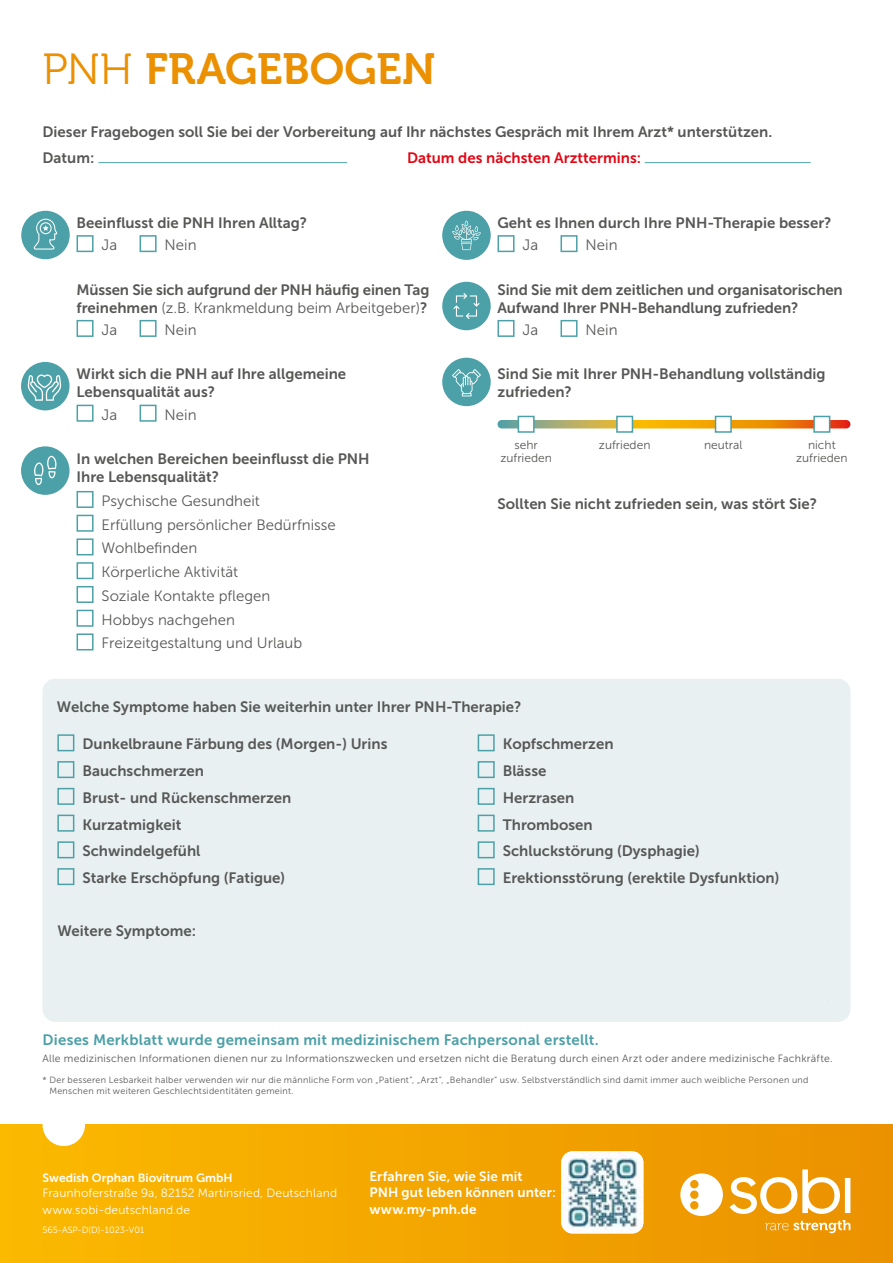
<style>
.page{position:relative;width:893px;height:1263px;background:#fff}
.page>*{position:absolute;margin:0;border:0;box-sizing:border-box;transform-origin:0 0}
.t1{font:43.5px "Museo 700";letter-spacing:.005em;color:#eb9000}
.t2{font:15px/26.7px "Museo Sans 700";color:#575756}
.t3{font:15px/23.7px "Museo Sans 300";color:#575756}
.t4{font:15px "Museo Sans 700";letter-spacing:.015em;color:#4ca0a7}
.t5{font:15px "Museo Sans 700";color:#e30613}
.t6{font:13.5px/16.2px "Museo Sans 700";letter-spacing:.01em;color:#fff}
.t7{font:12px/17.1px "Museo Sans 300";letter-spacing:.015em;color:#fff}
.t8{font:12px/13.5px "Museo Sans 300";color:#575756;text-align:center}
.t9{font:12px "Museo Sans 700";color:#fff}
.t10{font:10.5px "Museo Sans 300";letter-spacing:.025em;color:#575756}
.t11{font:9px/10.8px "Museo Sans 300";letter-spacing:.035em;color:#575756}
.t12{font:9px "Museo Sans 300";color:#fff}
.s1{font-family:"Museo 300"}
.s2{font-family:"Museo Sans 700"}
</style>
<div class="page">
<div style="left:0;top:1125px;width:893px;height:138px;background:linear-gradient(to right,#fbb900,#eb9201)"></div>
<div style="left:43px;top:679px;width:807px;height:343px;background:#e9f0f2;border-radius:13px"></div>
<div style="left:43px;top:1103px;width:42px;height:43px;background:#fff;border-radius:50%"></div>
<img style="left:561px;top:1151px;width:82px;height:82px">
<svg style="left:680px;top:1173px;width:43px;height:43px"></svg>
<svg style="left:730px;top:1169px;width:110px;height:45px"></svg>
<div style="left:845px;top:1178px;width:5px;height:35px;background:#fff"></div>
<svg style="left:765px;top:1220px;width:85px;height:13px"></svg>
<div style="left:21px;top:211px;width:49px;height:48px;background:#4ca0a7;border-radius:50%"></div>
<svg style="left:33px;top:218px;width:25px;height:32px"></svg>
<div style="left:21px;top:446px;width:49px;height:49px;background:#4ca0a7;border-radius:50%"></div>
<svg style="left:34px;top:456px;width:23px;height:29px"></svg>
<div style="left:442px;top:282px;width:49px;height:48px;background:#4ca0a7;border-radius:50%"></div>
<svg style="left:453px;top:293px;width:27px;height:26px"></svg>
<div style="left:442px;top:211px;width:49px;height:48px;background:#4ca0a7;border-radius:50%"></div>
<svg style="left:452px;top:221px;width:29px;height:29px"></svg>
<div style="left:442px;top:358px;width:49px;height:48px;background:#4ca0a7;border-radius:50%"></div>
<svg style="left:452px;top:369px;width:29px;height:27px"></svg>
<div style="left:21px;top:362px;width:49px;height:48px;background:#4ca0a7;border-radius:50%"></div>
<svg style="left:28px;top:374px;width:33px;height:27px"></svg>
<hr style="left:98px;top:162px;width:249px;height:1px;background:#4ca0a7">
<hr style="left:645px;top:162px;width:166px;height:1px;background:#4ca0a7">
<div style="left:77px;top:235px;width:17px;height:17px;border:2px solid #4ca0a7"></div>
<div style="left:140px;top:235px;width:17px;height:17px;border:2px solid #4ca0a7"></div>
<div style="left:77px;top:320px;width:17px;height:17px;border:2px solid #4ca0a7"></div>
<div style="left:140px;top:320px;width:17px;height:17px;border:2px solid #4ca0a7"></div>
<div style="left:77px;top:405px;width:17px;height:17px;border:2px solid #4ca0a7"></div>
<div style="left:140px;top:405px;width:17px;height:17px;border:2px solid #4ca0a7"></div>
<div style="left:77px;top:491px;width:17px;height:17px;border:2px solid #4ca0a7"></div>
<div style="left:77px;top:515px;width:17px;height:17px;border:2px solid #4ca0a7"></div>
<div style="left:77px;top:538px;width:17px;height:17px;border:2px solid #4ca0a7"></div>
<div style="left:77px;top:562px;width:17px;height:17px;border:2px solid #4ca0a7"></div>
<div style="left:77px;top:586px;width:17px;height:17px;border:2px solid #4ca0a7"></div>
<div style="left:77px;top:610px;width:17px;height:17px;border:2px solid #4ca0a7"></div>
<div style="left:77px;top:633px;width:17px;height:17px;border:2px solid #4ca0a7"></div>
<div style="left:497px;top:235px;width:17px;height:17px;border:2px solid #4ca0a7"></div>
<div style="left:560px;top:235px;width:17px;height:17px;border:2px solid #4ca0a7"></div>
<div style="left:497px;top:320px;width:17px;height:17px;border:2px solid #4ca0a7"></div>
<div style="left:560px;top:320px;width:17px;height:17px;border:2px solid #4ca0a7"></div>
<div style="left:57px;top:734px;width:17px;height:17px;border:2px solid #4ca0a7"></div>
<div style="left:57px;top:761px;width:17px;height:17px;border:2px solid #4ca0a7"></div>
<div style="left:57px;top:788px;width:17px;height:17px;border:2px solid #4ca0a7"></div>
<div style="left:57px;top:815px;width:17px;height:17px;border:2px solid #4ca0a7"></div>
<div style="left:57px;top:841px;width:17px;height:17px;border:2px solid #4ca0a7"></div>
<div style="left:57px;top:868px;width:17px;height:17px;border:2px solid #4ca0a7"></div>
<div style="left:478px;top:734px;width:17px;height:17px;border:2px solid #4ca0a7"></div>
<div style="left:478px;top:761px;width:17px;height:17px;border:2px solid #4ca0a7"></div>
<div style="left:478px;top:788px;width:17px;height:17px;border:2px solid #4ca0a7"></div>
<div style="left:478px;top:815px;width:17px;height:17px;border:2px solid #4ca0a7"></div>
<div style="left:478px;top:841px;width:17px;height:17px;border:2px solid #4ca0a7"></div>
<div style="left:478px;top:868px;width:17px;height:17px;border:2px solid #4ca0a7"></div>
<svg style="left:497px;top:420px;width:353px;height:8px;background:#d5992a"></svg>
<div style="left:518px;top:416px;width:17px;height:17px;background:#fff;border:2px solid #4ca0a7"></div>
<div style="left:616px;top:416px;width:17px;height:17px;background:#fff;border:2px solid #4ca0a7"></div>
<div style="left:715px;top:416px;width:17px;height:17px;background:#fff;border:2px solid #4ca0a7"></div>
<div style="left:813px;top:416px;width:17px;height:17px;background:#fff;border:2px solid #4ca0a7"></div>
<h1 class="t1" style="left:43px;top:44px;width:394px"><span class="s1">PNH</span> FRAGEBOGEN</h1>
<p class="t2" style="left:43px;top:119px;width:731px;line-height:25.5px">Dieser Fragebogen soll Sie bei der Vorbereitung auf Ihr nächstes Gespräch mit Ihrem Arzt* unterstützen.<br>Datum:</p>
<p class="t5" style="left:407px;top:149px;width:236px">Datum des nächsten Arzttermins:</p>
<p class="t2" style="left:77px;top:209px;width:232px">Beeinflusst die PNH Ihren Alltag?</p>
<p class="t3" style="left:102px;top:233px;width:17px">Ja</p>
<p class="t3" style="left:165px;top:233px;width:33px">Nein</p>
<p class="t2" style="left:77px;top:276px;width:354px">Müssen Sie sich aufgrund der PNH häufig einen Tag</p>
<p class="t3" style="left:102px;top:296px;width:327px;line-height:22.2px;text-indent:-25px"><span class="s2">freinehmen</span> (z.B. Krankmeldung beim Arbeitgeber)<span class="s2">?<br></span>Ja</p>
<p class="t3" style="left:165px;top:318px;width:33px">Nein</p>
<p class="t2" style="left:77px;top:365px;width:271px;line-height:18px">Wirkt sich die PNH auf Ihre allgemeine<br>Lebensqualität aus?</p>
<p class="t3" style="left:102px;top:403px;width:17px">Ja</p>
<p class="t3" style="left:165px;top:403px;width:33px">Nein</p>
<p class="t2" style="left:77px;top:450px;width:295px;line-height:18px">In welchen Bereichen beeinflusst die PNH<br>Ihre Lebensqualität?</p>
<p class="t3" style="left:102px;top:489px;width:236px">Psychische Gesundheit<br>Erfüllung persönlicher Bedürfnisse<br>Wohlbefinden<br>Körperliche Aktivität<br>Soziale Kontakte pflegen<br>Hobbys nachgehen<br>Freizeitgestaltung und Urlaub</p>
<p class="t2" style="left:497px;top:209px;width:336px">Geht es Ihnen durch Ihre PNH-Therapie besser?</p>
<p class="t3" style="left:523px;top:233px;width:17px">Ja</p>
<p class="t3" style="left:586px;top:233px;width:33px">Nein</p>
<p class="t2" style="left:497px;top:280px;width:347px;line-height:18px">Sind Sie mit dem zeitlichen und organisatorischen<br>Aufwand Ihrer PNH-Behandlung zufrieden?</p>
<p class="t3" style="left:523px;top:318px;width:17px">Ja</p>
<p class="t3" style="left:586px;top:318px;width:33px">Nein</p>
<p class="t2" style="left:497px;top:365px;width:330px;line-height:18px">Sind Sie mit Ihrer PNH-Behandlung vollständig zufrieden?</p>
<p class="t8" style="left:500px;top:438px;width:53px">sehr zufrieden</p>
<p class="t8" style="left:599px;top:438px;width:53px">zufrieden</p>
<p class="t8" style="left:704px;top:438px;width:40px">neutral</p>
<p class="t8" style="left:796px;top:438px;width:53px">nicht zufrieden</p>
<p class="t2" style="left:497px;top:490px;width:321px">Sollten Sie nicht zufrieden sein, was stört Sie?</p>
<p class="t2" style="left:57px;top:693px;width:466px">Welche Symptome haben Sie weiterhin unter Ihrer PNH-Therapie?</p>
<p class="t2" style="left:82px;top:731px;width:306px">Dunkelbraune Färbung des (Morgen-) Urins<br>Bauchschmerzen<br>Brust- und Rückenschmerzen<br>Kurzatmigkeit<br>Schwindelgefühl<br>Starke Erschöpfung (Fatigue)</p>
<p class="t2" style="left:503px;top:731px;width:278px">Kopfschmerzen<br>Blässe<br>Herzrasen<br>Thrombosen<br>Schluckstörung (Dysphagie)<br>Erektionsstörung (erektile Dysfunktion)</p>
<p class="t2" style="left:57px;top:917px;width:140px">Weitere Symptome:</p>
<p class="t4" style="left:43px;top:1032px;width:558px">Dieses Merkblatt wurde gemeinsam mit medizinischem Fachpersonal erstellt.</p>
<p class="t10" style="left:43px;top:1052px;width:792px">Alle medizinischen Informationen dienen nur zu Informationszwecken und ersetzen nicht die Beratung durch einen Arzt oder andere medizinische Fachkräfte.</p>
<p class="t11" style="left:49px;top:1075px;width:761px;text-indent:-7px">* Der besseren Lesbarkeit halber verwenden wir nur die männliche Form von „Patient“, „Arzt“, „Behandler“ usw. Selbstverständlich sind damit immer auch weibliche Personen und<br>Menschen mit weiteren Geschlechtsidentitäten gemeint.</p>
<p class="t9" style="left:43px;top:1171px;width:192px">Swedish Orphan Biovitrum GmbH</p>
<p class="t7" style="left:43px;top:1184px;width:296px">Fraunhoferstraße 9a, 82152 Martinsried, Deutschland www.sobi-deutschland.de</p>
<p class="t12" style="left:43px;top:1225px;width:103px">565-ASP-D(D)-1023-V01</p>
<p class="t6" style="left:369px;top:1168px;width:188px">Erfahren Sie, wie Sie mit<br>PNH gut leben können unter: www.my-pnh.de</p>
</div>
